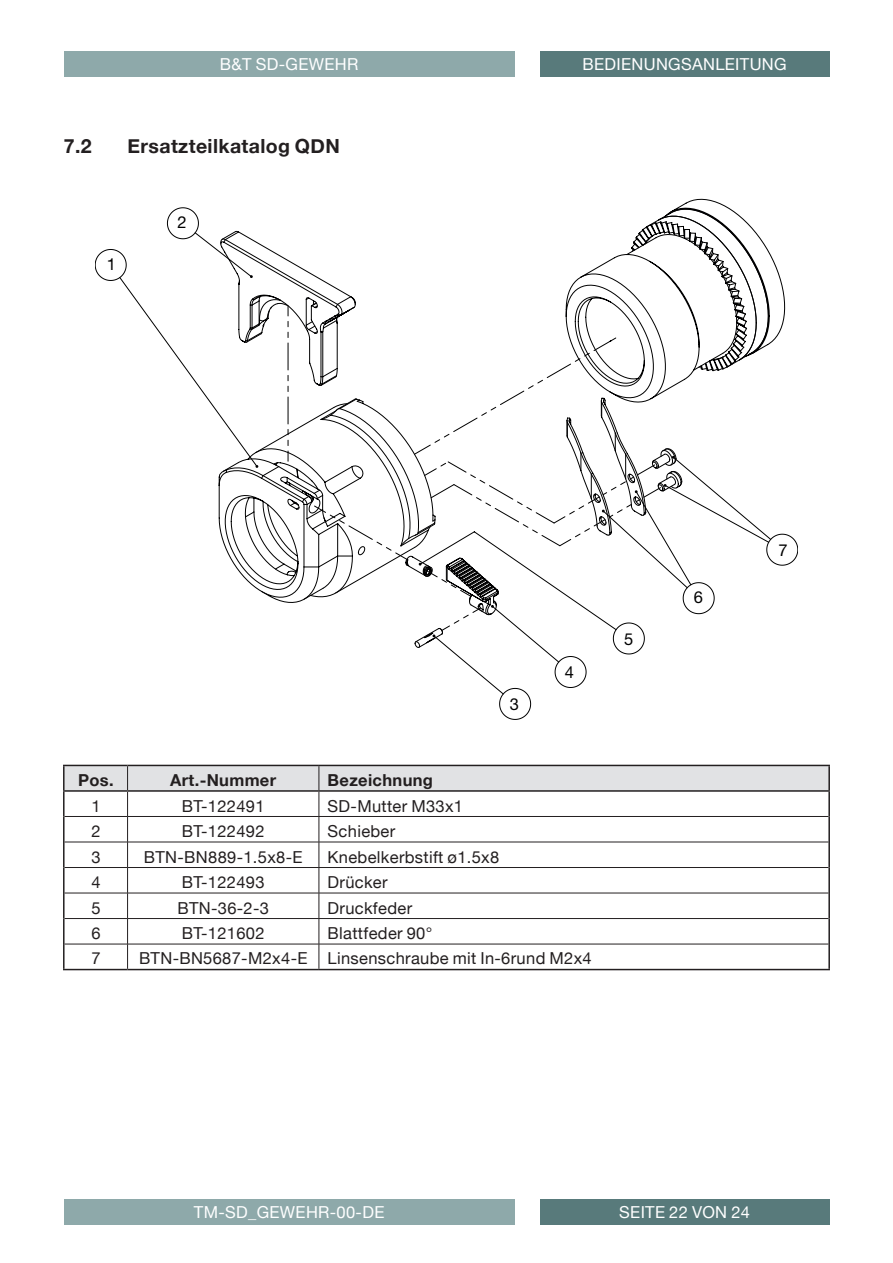
<style>
.page{position:relative;width:893px;height:1263px;background:#fff}
.page>*{position:absolute;margin:0;border:0;box-sizing:border-box;transform-origin:0 0}
.t1{font:700 19.5px "Helvetica Neue";letter-spacing:.02em;color:#231f20}
.B_T_Tabelle_Fliesstext{font:16.5px "Helvetica Neue";letter-spacing:.02em;color:#231f20}
.B_T_Tabelle_Fliesstext_zentriert{font:16.5px "Helvetica Neue";letter-spacing:.02em;color:#231f20}
.t2{font:16.5px "Helvetica Neue";letter-spacing:.02em;color:#fff}
.B_T_Tabelle_Kopfzeile_zentiert{font:700 16.5px "Helvetica Neue";letter-spacing:.02em;color:#231f20}
.B_T_Tabelle_Kopfzeile{font:700 16.5px "Helvetica Neue";letter-spacing:.02em;color:#231f20}
.t3{font:16.5px "Helvetica Neue";color:#000001}
</style>
<div class="page">
<div style="left:540px;top:51px;width:289px;height:26px;background:#587a7b"></div>
<div style="left:64px;top:51px;width:450px;height:26px;background:#8ea9aa"></div>
<div style="left:64px;top:1199px;width:450px;height:26px;background:#8ea9aa"></div>
<div style="left:540px;top:1199px;width:289px;height:26px;background:#587a7b"></div>
<svg style="left:65px;top:766px;width:763px;height:203px"></svg>
<hr style="left:828px;top:766px;width:2px;height:24px;background:#231f20">
<hr style="left:63px;top:792px;width:2px;height:24px;background:#231f20">
<hr style="left:828px;top:792px;width:2px;height:24px;background:#231f20">
<hr style="left:63px;top:816px;width:2px;height:26px;background:#231f20">
<hr style="left:828px;top:816px;width:2px;height:26px;background:#231f20">
<hr style="left:63px;top:842px;width:2px;height:25px;background:#231f20">
<hr style="left:828px;top:842px;width:2px;height:25px;background:#231f20">
<hr style="left:63px;top:867px;width:2px;height:26px;background:#231f20">
<hr style="left:828px;top:867px;width:2px;height:26px;background:#231f20">
<hr style="left:63px;top:893px;width:2px;height:25px;background:#231f20">
<hr style="left:828px;top:893px;width:2px;height:25px;background:#231f20">
<hr style="left:63px;top:918px;width:2px;height:26px;background:#231f20">
<hr style="left:828px;top:918px;width:2px;height:26px;background:#231f20">
<hr style="left:63px;top:944px;width:2px;height:25px;background:#231f20">
<hr style="left:828px;top:944px;width:2px;height:25px;background:#231f20">
<hr style="left:63px;top:969px;width:65px;height:1px;background:#231f20">
<hr style="left:128px;top:969px;width:191px;height:1px;background:#231f20">
<hr style="left:319px;top:969px;width:511px;height:1px;background:#231f20">
<hr style="left:63px;top:765px;width:65px;height:1px;background:#231f20">
<hr style="left:63px;top:766px;width:2px;height:24px;background:#231f20">
<hr style="left:128px;top:765px;width:191px;height:1px;background:#231f20">
<hr style="left:319px;top:765px;width:511px;height:1px;background:#231f20">
<hr style="left:63px;top:790px;width:65px;height:2px;background:#231f20">
<hr style="left:128px;top:790px;width:191px;height:2px;background:#231f20">
<hr style="left:319px;top:790px;width:511px;height:2px;background:#231f20">
<svg style="left:220px;top:199px;width:565px;height:449px"></svg>
<svg style="left:288px;top:306px;width:1px;height:155px"></svg>
<svg style="left:419px;top:563px;width:62px;height:74px"></svg>
<svg style="left:314px;top:505px;width:93px;height:55px"></svg>
<svg style="left:424px;top:461px;width:242px;height:85px"></svg>
<svg style="left:414px;top:337px;width:202px;height:118px"></svg>
<p class="t2" style="left:220px;top:54px;width:140px">B&amp;T SD-GEWEHR</p>
<p class="t1" style="left:64px;top:134px;width:29px">7.2</p>
<p class="t1" style="left:128px;top:134px;width:214px">Ersatzteilkatalog QDN</p>
<p class="t3" style="left:107px;top:254px;width:11px">1</p>
<p class="t3" style="left:177px;top:212px;width:11px">2</p>
<p class="t2" style="left:582px;top:54px;width:206px">BEDIENUNGSANLEITUNG</p>
<p class="t3" style="left:510px;top:694px;width:11px">3</p>
<p class="t3" style="left:565px;top:663px;width:11px">4</p>
<p class="t3" style="left:624px;top:629px;width:11px">5</p>
<p class="t3" style="left:694px;top:587px;width:11px">6</p>
<p class="t3" style="left:778px;top:540px;width:11px">7</p>
<p class="B_T_Tabelle_Kopfzeile_zentiert" style="left:78px;top:770px;width:37px">Pos.</p>
<p class="B_T_Tabelle_Kopfzeile_zentiert" style="left:170px;top:770px;width:107px">Art.-Nummer</p>
<p class="B_T_Tabelle_Kopfzeile" style="left:328px;top:770px;width:107px">Bezeichnung</p>
<p class="B_T_Tabelle_Fliesstext_zentriert" style="left:91px;top:796px;width:11px">1</p>
<p class="B_T_Tabelle_Fliesstext_zentriert" style="left:182px;top:796px;width:84px">BT-122491</p>
<p class="B_T_Tabelle_Fliesstext" style="left:328px;top:796px;width:137px">SD-Mutter M33x1</p>
<p class="B_T_Tabelle_Fliesstext_zentriert" style="left:91px;top:821px;width:11px">2</p>
<p class="B_T_Tabelle_Fliesstext_zentriert" style="left:182px;top:821px;width:84px">BT-122492</p>
<p class="B_T_Tabelle_Fliesstext" style="left:328px;top:821px;width:69px">Schieber</p>
<p class="B_T_Tabelle_Fliesstext_zentriert" style="left:91px;top:847px;width:11px">3</p>
<p class="B_T_Tabelle_Fliesstext_zentriert" style="left:144px;top:847px;width:160px">BTN-BN889-1.5x8-E</p>
<p class="B_T_Tabelle_Fliesstext" style="left:328px;top:847px;width:173px">Knebelkerbstift ø1.5x8</p>
<p class="B_T_Tabelle_Fliesstext_zentriert" style="left:91px;top:872px;width:11px">4</p>
<p class="B_T_Tabelle_Fliesstext_zentriert" style="left:182px;top:872px;width:84px">BT-122493</p>
<p class="B_T_Tabelle_Fliesstext" style="left:328px;top:872px;width:62px">Drücker</p>
<p class="B_T_Tabelle_Fliesstext_zentriert" style="left:91px;top:898px;width:11px">5</p>
<p class="B_T_Tabelle_Fliesstext_zentriert" style="left:177px;top:898px;width:93px">BTN-36-2-3</p>
<p class="B_T_Tabelle_Fliesstext" style="left:328px;top:898px;width:86px">Druckfeder</p>
<p class="B_T_Tabelle_Fliesstext_zentriert" style="left:91px;top:923px;width:11px">6</p>
<p class="B_T_Tabelle_Fliesstext_zentriert" style="left:182px;top:923px;width:84px">BT-121602</p>
<p class="B_T_Tabelle_Fliesstext" style="left:328px;top:923px;width:106px">Blattfeder 90°</p>
<p class="B_T_Tabelle_Fliesstext_zentriert" style="left:91px;top:949px;width:11px">7</p>
<p class="B_T_Tabelle_Fliesstext_zentriert" style="left:139px;top:949px;width:170px">BTN-BN5687-M2x4-E</p>
<p class="B_T_Tabelle_Fliesstext" style="left:328px;top:949px;width:266px">Linsenschraube mit In-6rund M2x4</p>
<p class="t2" style="left:194px;top:1202px;width:192px">TM-SD_GEWEHR-00-DE</p>
<p class="t2" style="left:619px;top:1202px;width:132px">SEITE 22 VON 24</p>
</div>
